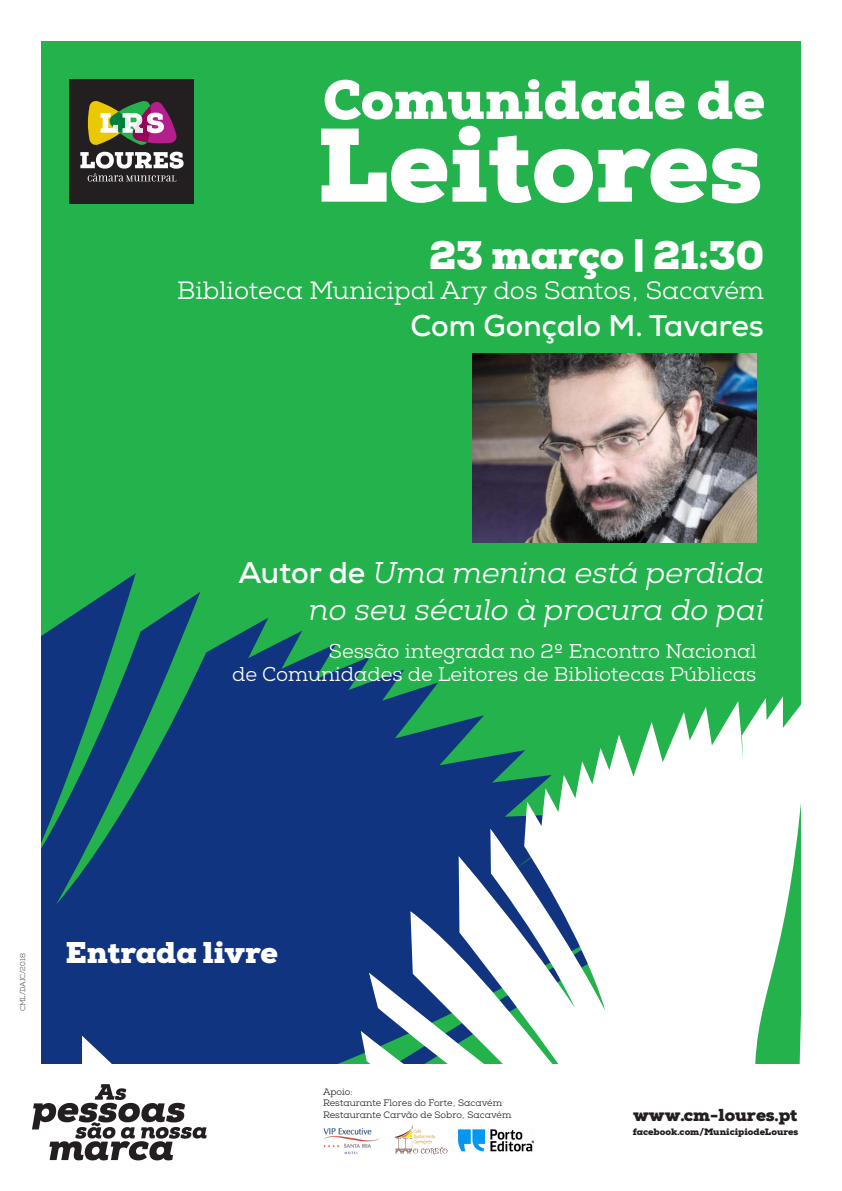
<style>
.page{position:relative;width:842px;height:1191px;background:#fff}
.page>*{position:absolute;margin:0;border:0;box-sizing:border-box;transform-origin:0 0}
.t1{font:900 40px "Nexa Slab";color:#fff}
.t2{font:italic 30px/37px "Nexa Slab";color:#fff;text-align:right}
.t3{font:700 30px "Nexa";color:#fff}
.t4{font:900 30px "Nexa Slab";color:#fff}
.t5{font:25px "Nexa Slab";color:#fff}
.t6{font:20px/23px "Nexa Slab";color:#fff;text-align:right}
.t7{font:900 17.2px "Nexa Slab";color:#231f20}
.t8{font:900 14px "Nexa Slab";color:#fff}
.t9{font:9.3px/11.1px "Nexa Slab";color:#231f20}
.t10{font:900 9.2px "Nexa Slab";color:#231f20}
.t11{font:300 7px "Nexa Slab";color:#231f20}
.s1{font-family:"Nexa";font-weight:700;font-style:normal}
</style>
<div class="page">
<div style="left:41px;top:41px;width:760px;height:1022px;background:#23b24b"></div>
<svg style="left:41px;top:573px;width:363px;height:490px;fill:#10347f"></svg>
<svg style="left:350px;top:673px;width:451px;height:481px;fill:#fff"></svg>
<div style="left:70px;top:79px;width:124px;height:124px;background:#231f20"></div>
<svg style="left:80px;top:152px;width:104px;height:29px"></svg>
<svg style="left:87px;top:101px;width:90px;height:44px"></svg>
<svg style="left:321px;top:126px;width:439px;height:77px"></svg>
<svg style="left:325px;top:79px;width:439px;height:41px"></svg>
<svg style="left:32px;top:1084px;width:175px;height:76px"></svg>
<svg style="left:82px;top:1035px;width:33px;height:29px"></svg>
<img style="left:396px;top:1123px;width:53px;height:32px">
<img style="left:458px;top:1127px;width:76px;height:26px">
<img style="left:323px;top:1125px;width:63px;height:29px">
<img style="left:473px;top:353px;width:283px;height:189px">
<h1 class="t1" style="left:429px;top:230px;width:336px">23 março | 21:30</h1>
<p class="t5" style="left:177px;top:276px;width:588px">Biblioteca Municipal Ary dos Santos, Sacavém</p>
<h2 class="t3" style="left:410px;top:307px;width:355px">Com Gonçalo M. Tavares</h2>
<h2 class="t2" style="left:238px;top:555px;width:527px"><span class="s1">Autor de</span> Uma menina está perdida no seu século à procura do pai</h2>
<p class="t6" style="left:232px;top:639px;width:526px">Sessão integrada no 2º Encontro Nacional<br>de Comunidades de Leitores de Bibliotecas Públicas</p>
<p class="t11" style="left:19px;top:1011px;width:59px;rotate:-90deg">CML/DAIC/2018</p>
<h2 class="t4" style="left:66px;top:933px;width:214px">Entrada livre</h2>
<p class="t8" style="left:102px;top:953px;width:146px">bmas@cm-loures.pt</p>
<p class="t9" style="left:323px;top:1086px;width:190px">Apoio:<br>Restaurante Flores do Forte, Sacavém<br>Restaurante Carvão de Sobro, Sacavém</p>
<p class="t7" style="left:633px;top:1104px;width:166px">www.cm-loures.pt</p>
<p class="t10" style="left:633px;top:1126px;width:167px">facebook.com/MunicipiodeLoures</p>
</div>
